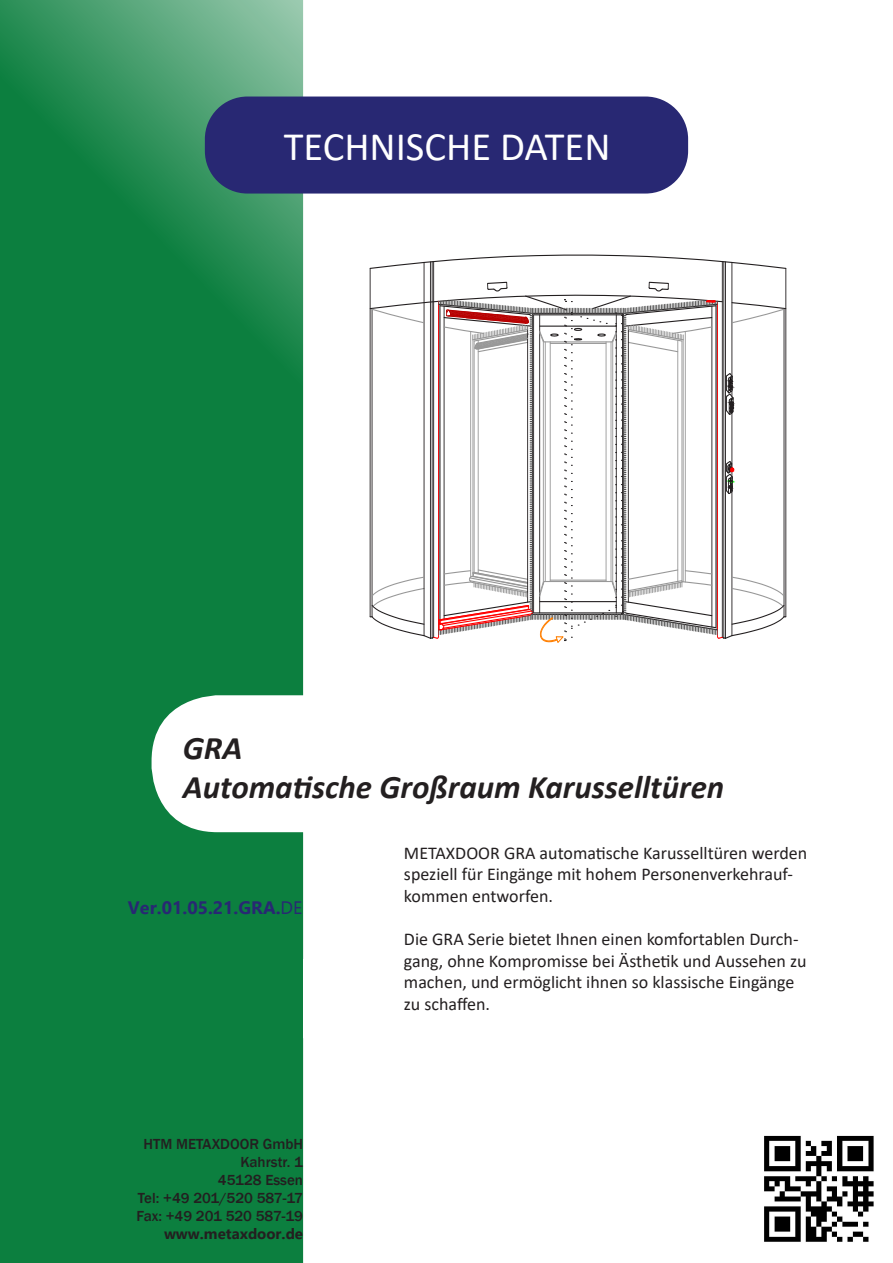
<style>
.page{position:relative;width:893px;height:1263px;background:#fff}
.page>*{position:absolute;margin:0;border:0;box-sizing:border-box;transform-origin:0 0}
.t1{font:40.5px "Calibri";color:#fff}
.t2{font:italic 700 33px "Calibri";color:#231f20}
.t3{font:18px/21.6px "Calibri";color:#231f20}
.t4{font:700 18px "Gadugi";color:#282873}
.t5{font:500 15px "Franklin Gothic";color:#231f20}
.t6{font:700 15px "Gadugi";color:#231f20}
.s1{font-weight:400}
</style>
<div class="page">
<svg style="left:0;top:0;width:303px;height:1263px;background:#218a4f"></svg>
<div style="left:205px;top:97px;width:483px;height:97px;background:#282873;border-radius:43px"></div>
<img style="left:764px;top:1135px;width:110px;height:107px">
<hr style="left:722px;top:261px;width:1px;height:376px;background:#231f20">
<hr style="left:723px;top:262px;width:1px;height:376px;background:#231f20">
<hr style="left:725px;top:262px;width:1px;height:376px;background:#231f20">
<hr style="left:731px;top:262px;width:1px;height:114px;background:#231f20">
<hr style="left:785px;top:268px;width:1px;height:349px;background:#231f20">
<hr style="left:370px;top:268px;width:1px;height:349px;background:#231f20">
<svg style="left:369px;top:254px;width:418px;height:15px"></svg>
<hr style="left:433px;top:261px;width:1px;height:376px;background:#231f20">
<hr style="left:432px;top:262px;width:1px;height:376px;background:#231f20">
<hr style="left:430px;top:262px;width:1px;height:376px;background:#231f20">
<hr style="left:424px;top:262px;width:1px;height:374px;background:#231f20">
<svg style="left:369px;top:281px;width:418px;height:362px"></svg>
<div style="left:169px;top:927px;width:134px;height:131px;background:#0c7f3f"></div>
<p class="t1" style="left:284px;top:119px;width:328px">TECHNISCHE DATEN</p>
<p class="t2" style="left:183px;top:724px;width:61px">GRA</p>
<p class="t2" style="left:183px;top:764px;width:543px">Automatische Großraum Karusselltüren</p>
<p class="t4" style="left:128px;top:897px;width:176px">Ver.01.05.21.GRA.<span class="s1">DE</span></p>
<p class="t5" style="left:143px;top:1134px;width:161px">HTM METAXDOOR GmbH</p>
<p class="t5" style="left:240px;top:1152px;width:64px">Kahrstr. 1</p>
<p class="t5" style="left:218px;top:1170px;width:87px">45128 Essen</p>
<p class="t5" style="left:138px;top:1188px;width:167px">Tel: +49 201/520 587-17</p>
<p class="t5" style="left:136px;top:1206px;width:168px">Fax: +49 201 520 587-19</p>
<p class="t6" style="left:164px;top:1224px;width:141px">www.metaxdoor.de</p>
<p class="t3" style="left:404px;top:841px;width:405px">METAXDOOR GRA automatische Karusselltüren werden speziell für Eingänge mit hohem Personenverkehrauf&shy;kommen entworfen.</p>
<p class="t3" style="left:404px;top:928px;width:404px">Die GRA Serie bietet Ihnen einen komfortablen Durch&shy;gang, ohne Kompromisse bei Ästhetik und Aussehen zu machen, und ermöglicht ihnen so klassische Eingänge zu schaffen.</p>
</div>
